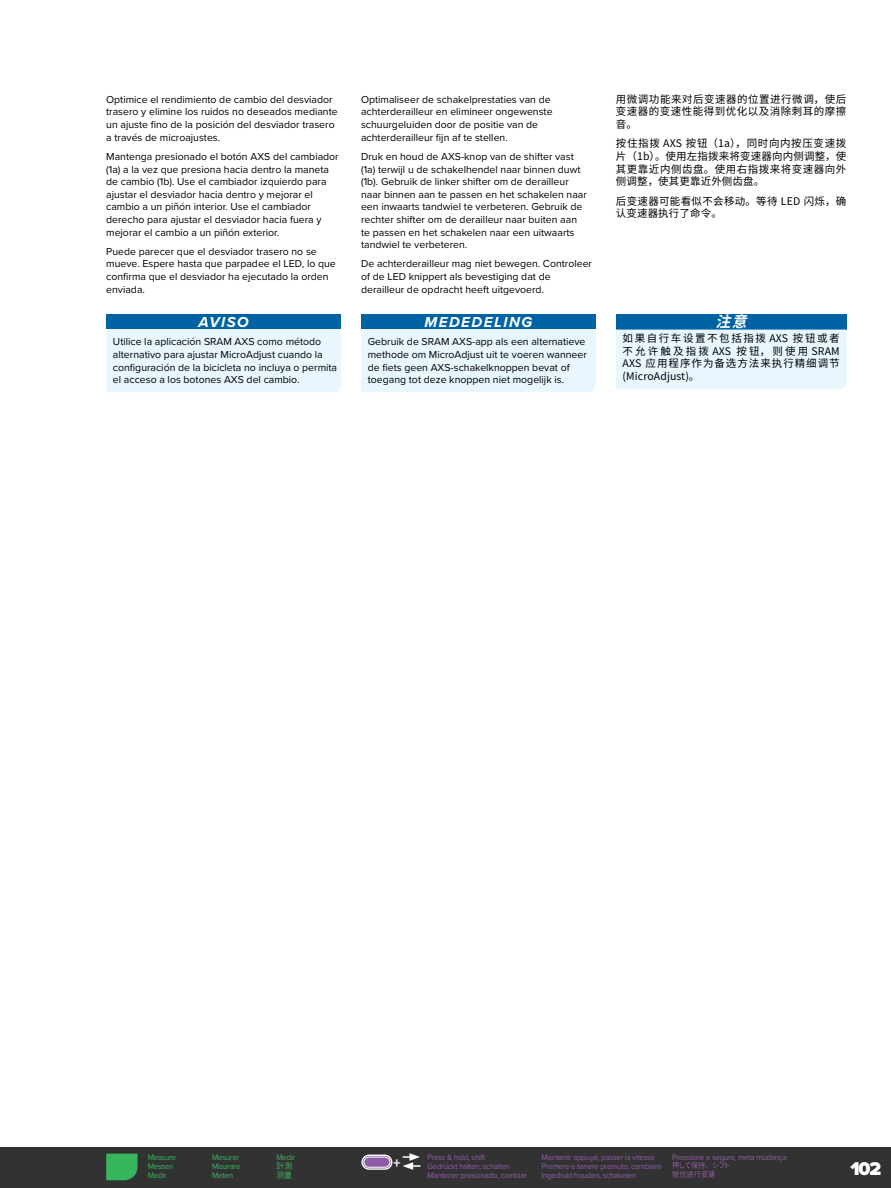
<style>
.page{position:relative;width:891px;height:1188px;background:#fff}
.page>*{position:absolute;margin:0;border:0;box-sizing:border-box;transform-origin:0 0}
.t1{font:900 19.2px "Proxima Nova";color:#fff}
.Signal_Word_centered{font:italic 700 15px "Proxima Nova";letter-spacing:.1em;color:#fff}
.Signal_Word_centered-2{font:italic 700 15px "Noto Sans CJ Ksc";color:#fff}
.User_Manual_Text_-_N{font:700 15px "Proxima Nova";color:#fff}
.User_Manual_Text_-_N-2{font:10.5px/12.6px "Proxima Nova";color:#000}
.Signal_Word_Text_-_N{font:10.5px/12.6px "Proxima Nova";color:#000}
.c-bodytext{font:10.5px/12.6px "Noto Sans CJ Ksc";letter-spacing:.05em;color:#000;text-align:justify}
.c-bluebox{font:10.5px/12.6px "Noto Sans CJ Ksc";letter-spacing:.095em;color:#000;text-align:justify}
.c-bodytext-2{font:10.5px/12.6px "Noto Sans CJ Ksc";letter-spacing:.03em;color:#000}
.t2{font:8.25px "Proxima Nova";letter-spacing:-.025em;color:#905ba6;scale:.95 1}
.t3{font:8.25px "Proxima Nova";letter-spacing:-.025em;color:#36b55c;scale:.95 1}
.j-masterText{font:8.25px "Noto Sans CJ Kjp";color:#36b55c;scale:.95 1}
.c-masterText{font:8.25px "Noto Sans CJ Ksc";color:#36b55c;scale:.95 1}
.t4{font:7.5px "Noto Sans CJ Kjp";letter-spacing:-.125em;color:#905ba6;scale:.95 1}
.t5{font:7.5px "Noto Sans CJ Ksc";letter-spacing:.015em;color:#905ba6;scale:.95 1}
</style>
<div class="page">
<div style="left:0;top:1148px;width:891px;height:40px;background:#323232"></div>
<div style="left:106px;top:314px;width:235px;height:15px;background:#0063a4"></div>
<div style="left:106px;top:330px;width:235px;height:62px;background:#e8f6fd"></div>
<div style="left:361px;top:314px;width:235px;height:15px;background:#0063a4"></div>
<div style="left:361px;top:330px;width:235px;height:62px;background:#e8f6fd"></div>
<div style="left:616px;top:314px;width:230px;height:15px;background:#0063a4"></div>
<div style="left:616px;top:330px;width:230px;height:59px;background:#e8f6fd"></div>
<svg style="left:106px;top:1154px;width:32px;height:26px"></svg>
<svg style="left:361px;top:1154px;width:32px;height:16px"></svg>
<svg style="left:403px;top:1153px;width:18px;height:17px"></svg>
<p class="User_Manual_Text_-_N-2" style="left:106px;top:93px;width:233px">Optimice el rendimiento de cambio del desviador trasero y elimine los ruidos no deseados mediante un ajuste fino de la posición del desviador trasero a través de microajustes.</p>
<p class="User_Manual_Text_-_N-2" style="left:106px;top:150px;width:234px">Mantenga presionado el botón AXS del cambiador (1a) a la vez que presiona hacia dentro la maneta de cambio (1b). Use el cambiador izquierdo para ajustar el desviador hacia dentro y mejorar el cambio a un piñón interior. Use el cambiador derecho para ajustar el desviador hacia fuera y mejorar el cambio a un piñón exterior.</p>
<p class="User_Manual_Text_-_N-2" style="left:106px;top:245px;width:231px">Puede parecer que el desviador trasero no se mueve. Espere hasta que parpadee el LED, lo que confirma que el desviador ha ejecutado la orden enviada.</p>
<p class="Signal_Word_centered" style="left:198px;top:311px;width:52px">AVISO</p>
<p class="Signal_Word_Text_-_N" style="left:113px;top:335px;width:226px">Utilice la aplicación SRAM AXS como método alternativo para ajustar MicroAdjust cuando la configuración de la bicicleta no incluya o permita el acceso a los botones AXS del cambio.</p>
<p class="User_Manual_Text_-_N-2" style="left:361px;top:93px;width:193px">Optimaliseer de schakelprestaties van de achterderailleur en elimineer ongewenste schuurgeluiden door de positie van de achterderailleur fijn af te stellen.</p>
<p class="User_Manual_Text_-_N-2" style="left:361px;top:150px;width:227px">Druk en houd de AXS-knop van de shifter vast (1a) terwijl u de schakelhendel naar binnen duwt (1b). Gebruik de linker shifter om de derailleur naar binnen aan te passen en het schakelen naar een inwaarts tandwiel te verbeteren. Gebruik de rechter shifter om de derailleur naar buiten aan te passen en het schakelen naar een uitwaarts tandwiel te verbeteren.</p>
<p class="User_Manual_Text_-_N-2" style="left:361px;top:257px;width:232px">De achterderailleur mag niet bewegen. Controleer of de LED knippert als bevestiging dat de derailleur de opdracht heeft uitgevoerd.</p>
<p class="Signal_Word_centered" style="left:424px;top:311px;width:109px">MEDEDELING</p>
<p class="Signal_Word_Text_-_N" style="left:368px;top:335px;width:221px">Gebruik de SRAM AXS-app als een alternatieve methode om MicroAdjust uit te voeren wanneer de fiets geen AXS-schakelknoppen bevat of toegang tot deze knoppen niet mogelijk is.</p>
<p class="c-bodytext" style="left:616px;top:93px;width:232px">用微调功能来对后变速器的位置进行微调，使后变速器的变速性能得到优化以及消除刺耳的摩擦音。</p>
<p class="c-bodytext" style="left:616px;top:137px;width:232px">按住指拨 AXS 按钮（1a），同时向内按压变速拨片（1b）。使用左指拨来将变速器向内侧调整，使其更靠近内侧齿盘。使用右指拨来将变速器向外侧调整，使其更靠近外侧齿盘。</p>
<p class="c-bodytext-2" style="left:616px;top:195px;width:232px">后变速器可能看似不会移动。等待 LED 闪烁，确认变速器执行了命令。</p>
<p class="Signal_Word_centered-2" style="left:715px;top:313px;width:42px">注意</p>
<p class="c-bluebox" style="left:623px;top:332px;width:219px">如果自行车设置不包括指拨 AXS 按钮或者不允许触及指拨 AXS 按钮，则使用 SRAM AXS 应用程序作为备选方法来执行精细调节(MicroAdjust)。</p>
<p class="t3" style="left:148px;top:1151px;width:32px">Measure</p>
<p class="t3" style="left:212px;top:1151px;width:30px">Mesurer</p>
<p class="t3" style="left:276px;top:1151px;width:21px">Medir</p>
<p class="t3" style="left:148px;top:1160px;width:29px">Messen</p>
<p class="t3" style="left:212px;top:1160px;width:31px">Misurare</p>
<p class="j-masterText" style="left:276px;top:1162px;width:18px">計測</p>
<p class="t3" style="left:148px;top:1169px;width:21px">Medir</p>
<p class="t3" style="left:212px;top:1169px;width:24px">Meten</p>
<p class="c-masterText" style="left:276px;top:1171px;width:18px">测量</p>
<p class="User_Manual_Text_-_N" style="left:393px;top:1151px;width:9px">+</p>
<p class="t2" style="left:427px;top:1151px;width:62px">Press &amp; hold, shift</p>
<p class="t2" style="left:541px;top:1151px;width:121px">Maintenir appuyé, passer la vitesse</p>
<p class="t2" style="left:672px;top:1151px;width:122px">Pressione e segure, meta mudança</p>
<p class="t2" style="left:427px;top:1160px;width:89px">Gedrückt halten, schalten</p>
<p class="t2" style="left:541px;top:1160px;width:128px">Premere e tenere premuto, cambiare</p>
<p class="t4" style="left:672px;top:1161px;width:63px">押して保持、シフト</p>
<p class="t2" style="left:427px;top:1169px;width:106px">Mantener presionado, cambiar</p>
<p class="t2" style="left:541px;top:1169px;width:101px">Ingedrukt houden, schakelen</p>
<p class="t5" style="left:672px;top:1170px;width:47px">按住进行变速</p>
<h1 class="t1" style="left:850px;top:1154px;width:32px">102</h1>
</div>
